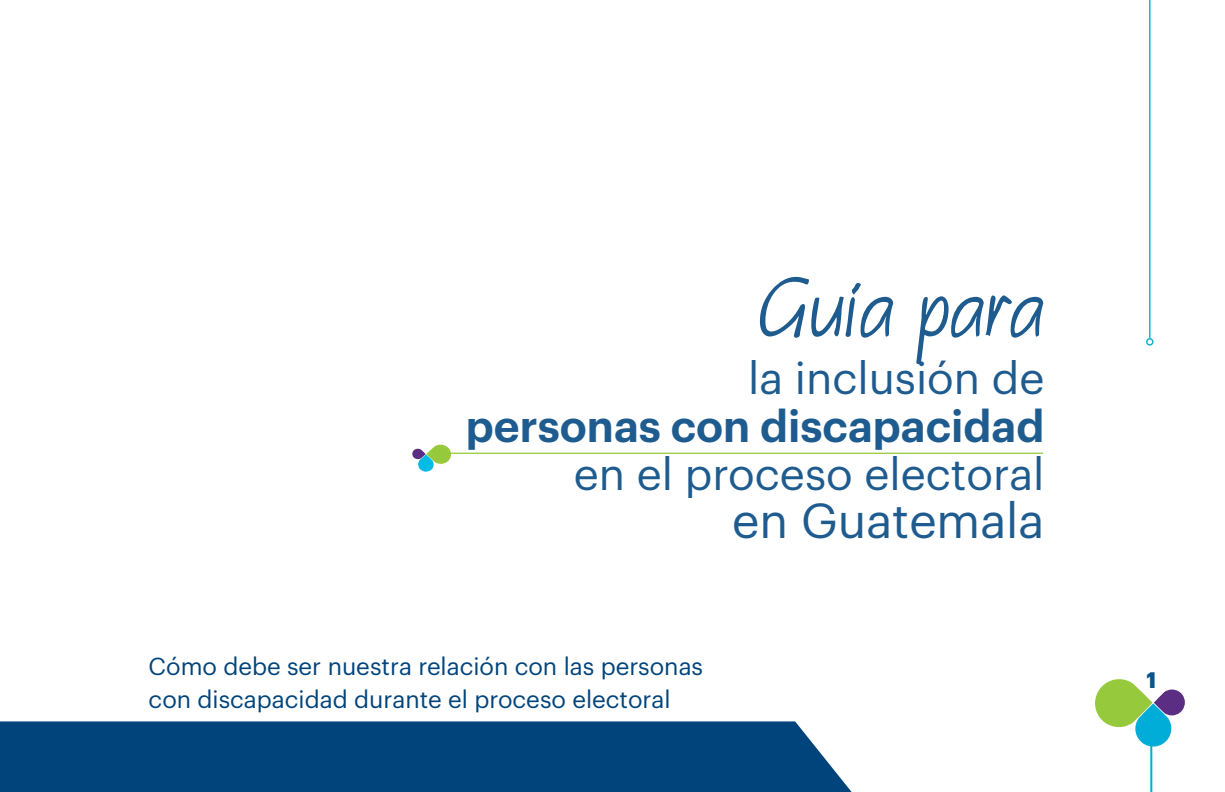
<style>
.page{position:relative;width:1225px;height:792px;background:#fff}
.page>*{position:absolute;margin:0;border:0;box-sizing:border-box;transform-origin:0 0}
.t1{font:700 96px "Notehand";color:#1e5b8f}
.t2{font:48px "Graphik";color:#1e5b8f}
.t3{font:44px "Graphik";color:#1e5b8f}
.t4{font:600 44px "Graphik";color:#1e5b8f}
.t5{font:24px/33.6px "Graphik";color:#00447b}
.t6{font:700 22px "Graphik";color:#0a548a}
</style>
<div class="page">
<hr style="left:1150px;top:709px;width:2px;height:83px;background:#00add8">
<svg style="left:1095px;top:679px;width:89px;height:68px"></svg>
<div style="left:0;top:721px;width:852px;height:71px;background:#00447b"></div>
<hr style="left:1149px;top:0;width:1px;height:339px;background:#14b2d1">
<div style="left:1146px;top:338px;width:7px;height:8px;border:2px solid #14b2d1;border-radius:50%"></div>
<hr style="left:437px;top:453px;width:606px;height:1px;background:#96c93c">
<svg style="left:412px;top:445px;width:39px;height:27px"></svg>
<h1 class="t1" style="left:760px;top:261px;width:286px">Guía para</h1>
<h3 class="t3" style="left:748px;top:345px;width:298px">la inclusión de</h3>
<h3 class="t4" style="left:466px;top:393px;width:580px">personas con discapacidad</h3>
<h3 class="t3" style="left:574px;top:441px;width:472px">en el proceso electoral</h3>
<h2 class="t2" style="left:732px;top:485px;width:314px">en Guatemala</h2>
<p class="t5" style="left:149px;top:647px;width:556px">Cómo debe ser nuestra relación con las personas con discapacidad durante el proceso electoral</p>
<p class="t6" style="left:1146px;top:663px;width:11px">1</p>
</div>
